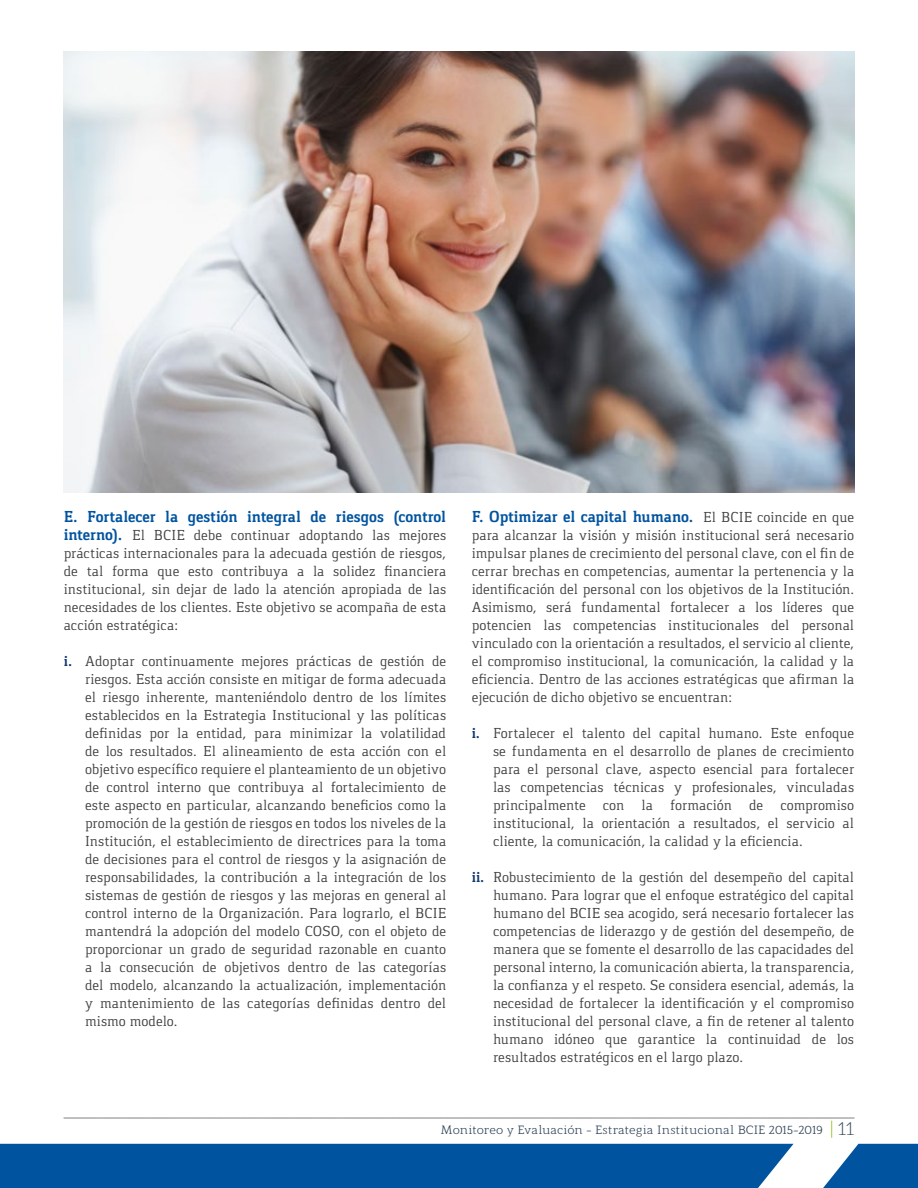
<style>
.page{position:relative;width:918px;height:1188px;background:#fff}
.page>*{position:absolute;margin:0;border:0;box-sizing:border-box;transform-origin:0 0}
.t1{font:700 16.5px "Gaspar";color:#00539f}
.t2{font:15px/18px "Gaspar";color:#414042;text-align:justify}
.t3{font:12px "Modum";letter-spacing:.005em;color:#2e4255}
.s1{font-weight:700;font-size:16.5px;color:#00539f}
.s2{font-weight:700;color:#11386f}
.s3{font-weight:400;font-size:15px;color:#414042}
.s4{font-family:"Aleo";font-weight:300;font-size:18px}
</style>
<div class="page">
<svg style="left:64px;top:1117px;width:790px;height:21px"></svg>
<svg style="left:0;top:1144px;width:918px;height:44px"></svg>
<img style="left:64px;top:51px;width:790px;height:442px">
<p class="t1" style="left:64px;top:507px;width:384px">E. Fortalecer la gestión integral de riesgos (control</p>
<p class="t2" style="left:64px;top:526px;width:384px"><span class="s1">interno).</span> El BCIE debe continuar adoptando las mejores prácticas internacionales para la adecuada gestión de riesgos, de tal forma que esto contribuya a la solidez financiera institucional, sin dejar de lado la atención apropiada de las necesidades de los clientes. Este objetivo se acompaña de esta acción estratégica:</p>
<p class="t2" style="left:85px;top:652px;width:363px;text-indent:-21px"><span class="s2">i.</span> Adoptar continuamente mejores prácticas de gestión de riesgos. Esta acción consiste en mitigar de forma adecuada el riesgo inherente, manteniéndolo dentro de los límites establecidos en la Estrategia Institucional y las políticas definidas por la entidad, para minimizar la volatilidad de los resultados. El alineamiento de esta acción con el objetivo específico requiere el planteamiento de un objetivo de control interno que contribuya al fortalecimiento de este aspecto en particular, alcanzando beneficios como la promoción de la gestión de riesgos en todos los niveles de la Institución, el establecimiento de directrices para la toma de decisiones para el control de riesgos y la asignación de responsabilidades, la contribución a la integración de los sistemas de gestión de riesgos y las mejoras en general al control interno de la Organización. Para lograrlo, el BCIE mantendrá la adopción del modelo COSO, con el objeto de proporcionar un grado de seguridad razonable en cuanto a la consecución de objetivos dentro de las categorías del modelo, alcanzando la actualización, implementación y mantenimiento de las categorías definidas dentro del mismo modelo.</p>
<p class="t1" style="left:472px;top:507px;width:384px">F. Optimizar el capital humano. <span class="s3">El BCIE coincide en que</span></p>
<p class="t2" style="left:472px;top:526px;width:384px">para alcanzar la visión y misión institucional será necesario impulsar planes de crecimiento del personal clave, con el fin de cerrar brechas en competencias, aumentar la pertenencia y la identificación del personal con los objetivos de la Institución.<br>Asimismo, será fundamental fortalecer a los líderes que potencien las competencias institucionales del personal vinculado con la orientación a resultados, el servicio al cliente, el compromiso institucional, la comunicación, la calidad y la eficiencia. Dentro de las acciones estratégicas que afirman la ejecución de dicho objetivo se encuentran:</p>
<p class="t2" style="left:493px;top:724px;width:363px;text-indent:-21px"><span class="s2">i.</span> Fortalecer el talento del capital humano. Este enfoque se fundamenta en el desarrollo de planes de crecimiento para el personal clave, aspecto esencial para fortalecer las competencias técnicas y profesionales, vinculadas principalmente con la formación de compromiso institucional, la orientación a resultados, el servicio al cliente, la comunicación, la calidad y la eficiencia.</p>
<p class="t2" style="left:493px;top:868px;width:363px;text-indent:-21px"><span class="s2">ii.</span> Robustecimiento de la gestión del desempeño del capital humano. Para lograr que el enfoque estratégico del capital humano del BCIE sea acogido, será necesario fortalecer las competencias de liderazgo y de gestión del desempeño, de manera que se fomente el desarrollo de las capacidades del personal interno, la comunicación abierta, la transparencia, la confianza y el respeto. Se considera esencial, además, la necesidad de fortalecer la identificación y el compromiso institucional del personal clave, a fin de retener al talento humano idóneo que garantice la continuidad de los resultados estratégicos en el largo plazo.</p>
<p class="t3" style="left:441px;top:1120px;width:415px">Monitoreo y Evaluación - Estrategia Institucional BCIE 2015-2019 <span class="s4">11</span></p>
</div>
